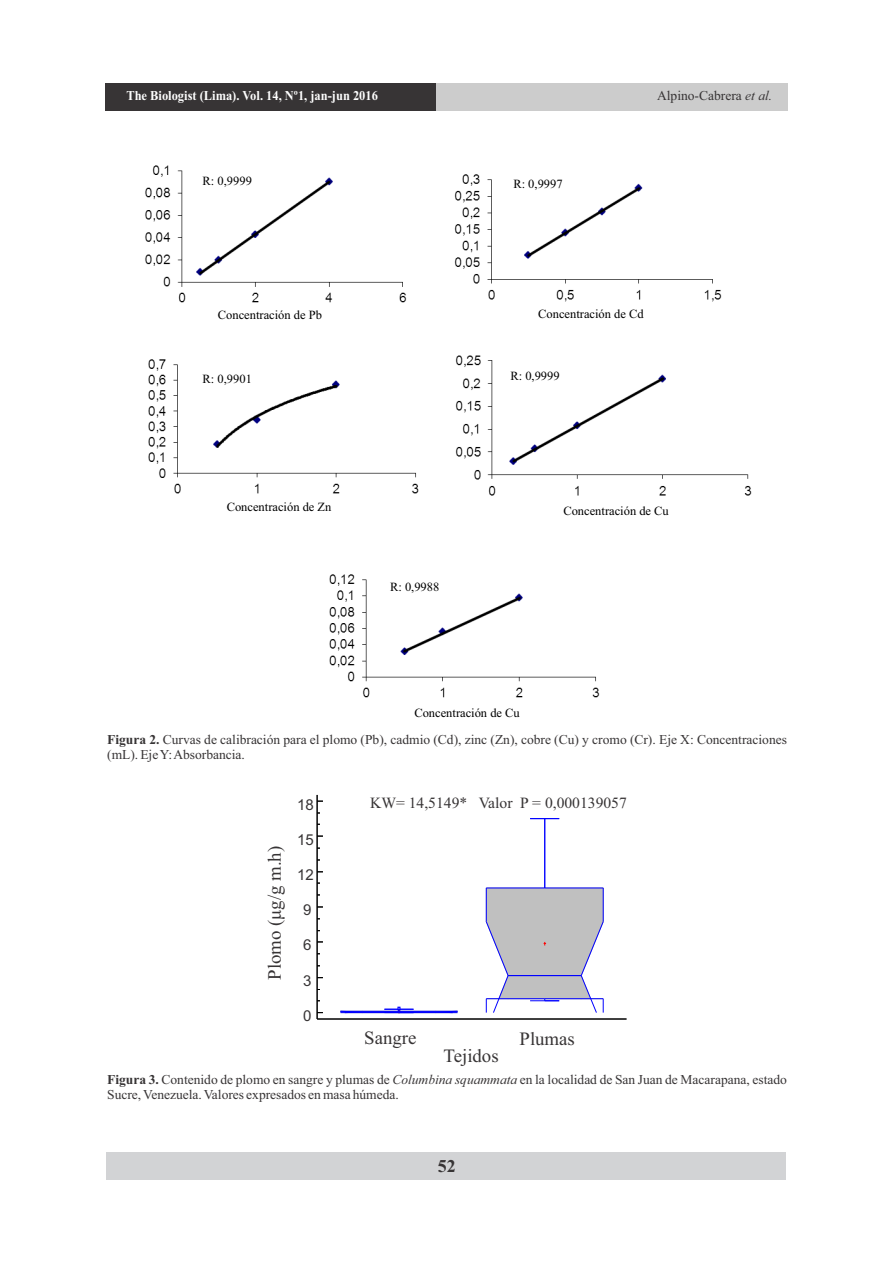
<style>
.page{position:relative;width:893px;height:1263px;background:#fff}
.page>*{position:absolute;margin:0;border:0;box-sizing:border-box;transform-origin:0 0}
.t1{font:18.75px "Times New Roman";color:#373435}
.t2{font:700 18px "Times New Roman";color:#373435}
.t3{font:15.6px "Times New Roman";color:#373435}
.t4{font:15px "Arial";color:#373435}
.t5{font:13.5px/15px "Times New Roman";color:#373435}
.t6{font:700 13.5px "Times New Roman";color:#fefefe;scale:.92 1}
.t7{font:12.45px "Times New Roman";color:#000}
.s1{font-style:italic}
.s2{font-weight:700}
</style>
<div class="page">
<div style="left:107px;top:1152px;width:679px;height:28px;background:#d2d3d5"></div>
<img style="left:454px;top:174px;width:268px;height:128px">
<img style="left:145px;top:165px;width:262px;height:138px">
<img style="left:148px;top:359px;width:271px;height:135px">
<img style="left:455px;top:355px;width:297px;height:141px">
<img style="left:329px;top:574px;width:271px;height:124px">
<hr style="left:317px;top:1019px;width:309px;height:1px;background:#000">
<hr style="left:317px;top:795px;width:1px;height:224px;background:#000">
<svg style="left:340px;top:1007px;width:118px;height:6px"></svg>
<hr style="left:340px;top:1012px;width:59px;height:1px;background:#00f">
<svg style="left:530px;top:818px;width:29px;height:1px"></svg>
<hr style="left:544px;top:819px;width:1px;height:69px;background:#00f">
<svg style="left:485px;top:887px;width:119px;height:126px"></svg>
<hr style="left:486px;top:998px;width:59px;height:1px;background:#00f">
<div style="left:106px;top:83px;width:681px;height:28px;background:#ccc"></div>
<div style="left:106px;top:83px;width:330px;height:28px;background:#373435"></div>
<p class="t6" style="left:126px;top:91px;width:275px">The Biologist (Lima). Vol. 14, Nº1, jan-jun 2016</p>
<p class="t5" style="left:657px;top:89px;width:117px">Alpino-Cabrera <span class="s1">et al.</span></p>
<p class="t7" style="left:203px;top:176px;width:51px">R: 0,9999</p>
<p class="t7" style="left:513px;top:179px;width:51px">R: 0,9997</p>
<p class="t7" style="left:218px;top:310px;width:106px">Concentración de Pb</p>
<p class="t7" style="left:538px;top:309px;width:107px">Concentración de Cd</p>
<p class="t7" style="left:203px;top:375px;width:51px">R: 0,9901</p>
<p class="t7" style="left:510px;top:371px;width:51px">R: 0,9999</p>
<p class="t7" style="left:227px;top:502px;width:106px">Concentración de Zn</p>
<p class="t7" style="left:563px;top:506px;width:107px">Concentración de Cu</p>
<p class="t7" style="left:390px;top:582px;width:51px">R: 0,9988</p>
<p class="t7" style="left:414px;top:708px;width:107px">Concentración de Cu</p>
<p class="t5" style="left:107px;top:733px;width:681px"><span class="s2">Figura 2.</span> Curvas de calibración para el plomo (Pb), cadmio (Cd), zinc (Zn), cobre (Cu) y cromo (Cr). Eje X: Concentraciones (mL). Eje Y: Absorbancia.</p>
<h1 class="t1" style="left:268px;top:980px;width:135px;rotate:-90deg">Plomo (μg/g m.h)</h1>
<p class="t4" style="left:297px;top:799px;width:18px">18</p>
<p class="t4" style="left:297px;top:834px;width:18px">15</p>
<p class="t4" style="left:297px;top:869px;width:18px">12</p>
<p class="t4" style="left:303px;top:904px;width:10px">9</p>
<p class="t4" style="left:303px;top:939px;width:10px">6</p>
<p class="t4" style="left:303px;top:975px;width:10px">3</p>
<p class="t4" style="left:303px;top:1010px;width:10px">0</p>
<p class="t3" style="left:370px;top:798px;width:258px">KW= 14,5149* Valor P = 0,000139057</p>
<h1 class="t1" style="left:364px;top:1031px;width:54px">Sangre</h1>
<h1 class="t1" style="left:520px;top:1031px;width:57px">Plumas</h1>
<h1 class="t1" style="left:444px;top:1049px;width:57px">Tejidos</h1>
<p class="t5" style="left:107px;top:1073px;width:681px"><span class="s2">Figura 3.</span> Contenido de plomo en sangre y plumas de <span class="s1">Columbina squammata</span> en la localidad de San Juan de Macarapana, estado<br>Sucre, Venezuela. Valores expresados en masa húmeda.</p>
<h2 class="t2" style="left:438px;top:1160px;width:19px">52</h2>
</div>
